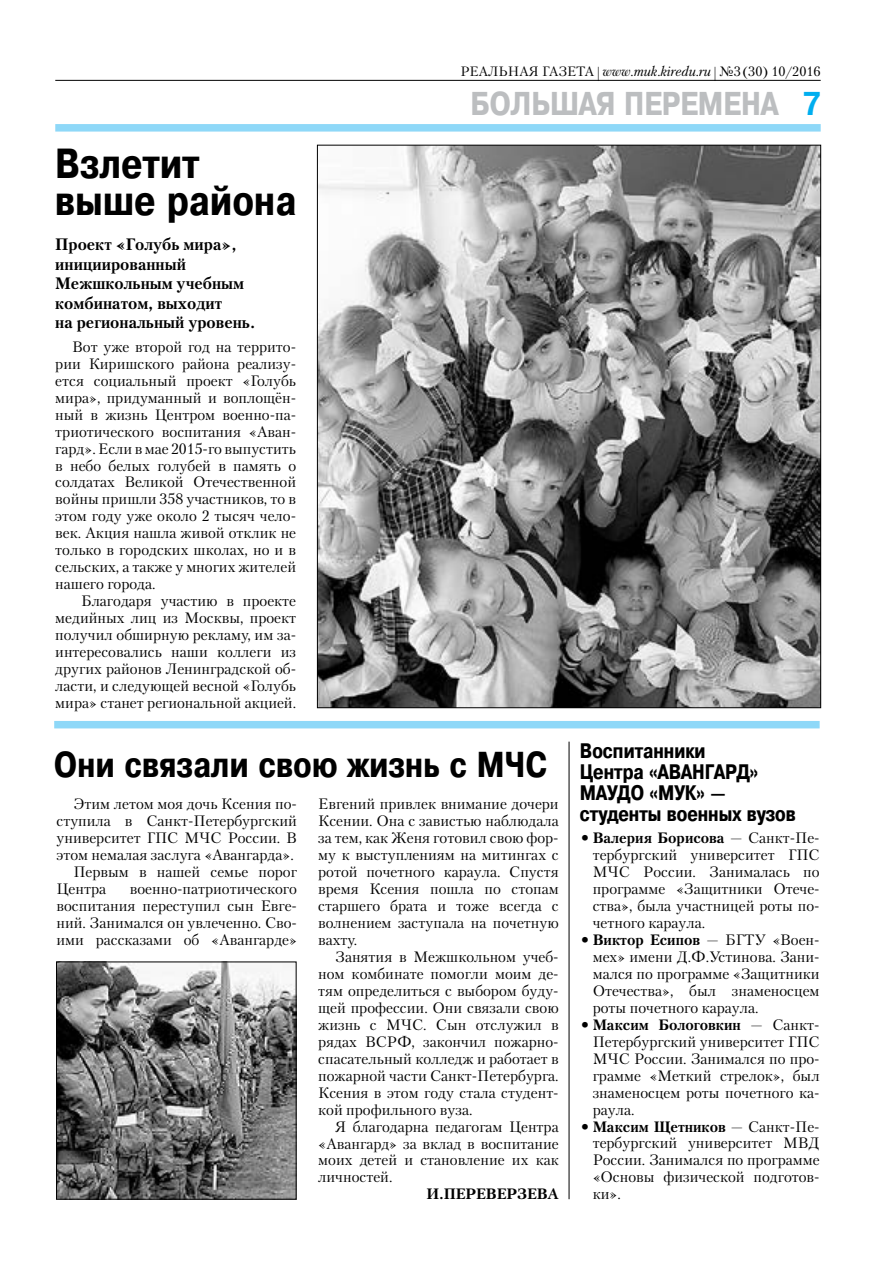
<style>
.page{position:relative;width:893px;height:1263px;background:#fff}
.page>*{position:absolute;margin:0;border:0;box-sizing:border-box;transform-origin:0 0}
.t1{font:700 42px/37.5px "Pragmatica Cond C";letter-spacing:.01em;color:#000}
.t2{font:700 36px "Pragmatica Cond C";letter-spacing:.01em;color:#000}
.t3{font:700 33px "Pragmatica Cond C";color:#bcbec0}
.t4{font:700 21px/21px "Pragmatica Cond C";color:#000}
.t5{font:700 16.5px/19.5px "Petersburg C";color:#000}
.t6{font:15px/17px "Petersburg C";color:#000;text-align:justify}
.t7{font:700 15px "Petersburg C";color:#000}
.t8{font:13.5px "Petersburg C";color:#000}
.s1{font-style:italic}
.s2{color:#00aeef}
.s3{font-weight:700}
</style>
<div class="page">
<hr style="left:55px;top:80px;width:766px;height:1px;background:#000">
<div style="left:55px;top:124px;width:766px;height:8px;background:#8ed8f8"></div>
<img style="left:319px;top:147px;width:500px;height:559px">
<div style="left:54px;top:721px;width:766px;height:7px;background:#8ed8f8"></div>
<hr style="left:569px;top:742px;width:1px;height:457px;background:#000">
<img style="left:58px;top:963px;width:236px;height:234px">
<div style="left:56px;top:961px;width:240px;height:238px;border:1px solid #000"></div>
<p class="t8" style="left:460px;top:64px;width:362px">реальная газета | <span class="s1">www.muk.kiredu.ru</span> | №3(30) 10/2016</p>
<h1 class="t1" style="left:55px;top:145px;width:242px">Взлетит выше района</h1>
<p class="t5" style="left:55px;top:234px;width:202px">Проект «Голубь мира», инициированный<br>Межшкольным учебным комбинатом, выходит<br>на региональный уровень.</p>
<p class="t6" style="left:55px;top:338px;width:242px;text-indent:17px">Вот уже второй год на террито&shy;рии Киришского района реализу&shy;ется социальный проект «Голубь мира», придуманный и воплощён&shy;ный в жизнь Центром военно-па&shy;триотического воспитания «Аван&shy;гард». Если в мае 2015-го выпустить в небо белых голубей в память о солдатах Великой Отечественной войны пришли 358 участников, то в этом году уже около 2 тысяч чело&shy;век. Акция нашла живой отклик не только в городских школах, но и в сельских, а также у многих жителей нашего города.</p>
<p class="t6" style="left:55px;top:592px;width:242px;text-indent:26px">Благодаря участию в проекте медийных лиц из Москвы, проект получил обширную рекламу, им за&shy;интересовались наши коллеги из других районов Ленинградской об&shy;ласти, и следующей весной «Голубь мира» станет региональной акцией.</p>
<h3 class="t3" style="left:471px;top:85px;width:352px">большая перемена <span class="s2">7</span></h3>
<h2 class="t2" style="left:54px;top:744px;width:493px">Они связали свою жизнь с МЧС</h2>
<p class="t6" style="left:73px;top:795px;width:225px">Этим летом моя дочь Ксения по-</p>
<p class="t6" style="left:56px;top:812px;width:242px">ступила в Санкт-Петербургский</p>
<p class="t6" style="left:56px;top:829px;width:242px">университет ГПС МЧС России. В</p>
<p class="t6" style="left:56px;top:846px;width:239px">этом немалая заслуга «Авангарда».</p>
<p class="t6" style="left:73px;top:863px;width:225px">Первым в нашей семье порог</p>
<p class="t6" style="left:56px;top:880px;width:51px">Центра</p>
<p class="t6" style="left:56px;top:880px;width:242px;text-indent:73px">военно-патриотического воспитания переступил сын Евге&shy;ний. Занимался он увлеченно. Сво&shy;ими рассказами об «Авангарде»</p>
<p class="t6" style="left:318px;top:795px;width:242px">Евгений привлек внимание дочери Ксении. Она с завистью наблюдала за тем, как Женя готовил свою фор&shy;му к выступлениям на митингах с ротой почетного караула. Спустя время Ксения пошла по стопам старшего брата и тоже всегда с волнением заступала на почетную вахту.</p>
<p class="t6" style="left:318px;top:948px;width:242px;text-indent:17px">Занятия в Межшкольном учеб&shy;ном комбинате помогли моим де&shy;тям определиться с выбором буду&shy;щей профессии. Они связали свою жизнь с МЧС. Сын отслужил в рядах ВСРФ, закончил пожарно&shy;спасательный колледж и работает в пожарной части Санкт-Петербурга.<br>Ксения в этом году стала студент&shy;кой профильного вуза.</p>
<p class="t6" style="left:318px;top:1118px;width:242px;text-indent:17px">Я благодарна педагогам Центра «Авангард» за вклад в воспитание моих детей и становление их как личностей.</p>
<p class="t7" style="left:426px;top:1185px;width:29px">И.Пере</p>
<p class="t7" style="left:486px;top:1185px;width:71px">верзева</p>
<h3 class="t4" style="left:580px;top:740px;width:127px">Воспитанники<br>Центра «АВАНГА</h3>
<h3 class="t4" style="left:580px;top:761px;width:217px;text-indent:145px">РД»<br>МАУДО «МУК» — студенты военных вузов</h3>
<p class="t6" style="left:593px;top:829px;width:228px;text-align:left;text-indent:-13px"><span class="s3">• Валерия Борисова</span> — Санкт-Пе&shy;тербургский университет ГПС<br>МЧС России. Занималась по программе «Защитники Отече&shy;ства», была участницей роты по&shy;четного караула.</p>
<p class="t6" style="left:593px;top:931px;width:228px;text-indent:-13px"><span class="s3">• Виктор Есипов</span> — БГТУ «Воен&shy;мех» имени Д.Ф.Устинова. Зани&shy;мался по программе «Защитники Отечества», был знаменосцем роты почетного караула.</p>
<p class="t6" style="left:593px;top:1016px;width:228px;text-indent:-13px"><span class="s3">• Максим Бологовкин</span> — Санкт-Петербургский университет ГПС МЧС России. Занимался по про&shy;грамме «Меткий стрелок», был знаменосцем роты почетного ка&shy;раула.</p>
<p class="t6" style="left:593px;top:1117px;width:228px;text-align:left;text-indent:-13px"><span class="s3">• Максим Щетников</span> — Санкт-Пе&shy;тербургский университет МВД<br>России. Занимался по программе «Основы физической подготов&shy;ки».</p>
</div>
